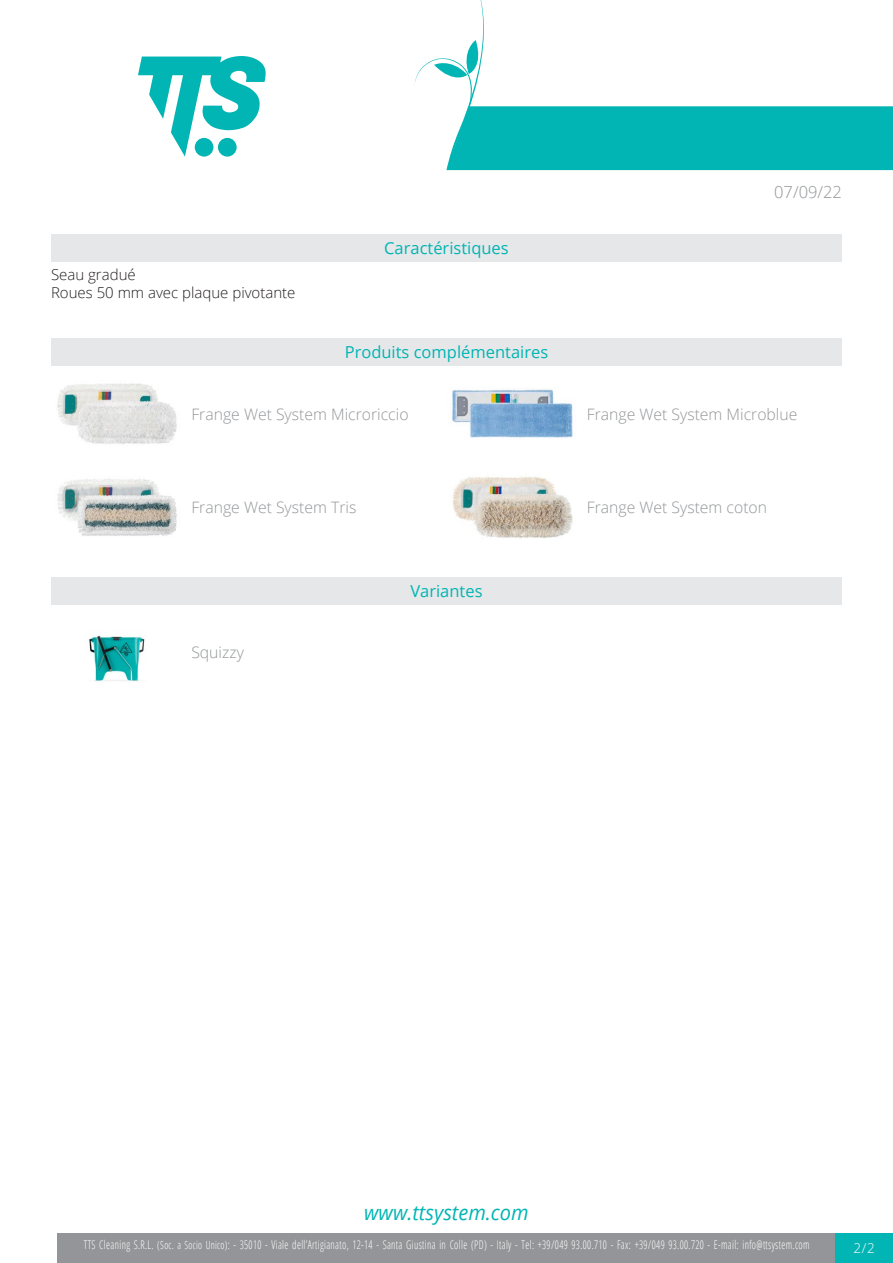
<style>
.page{position:relative;width:893px;height:1263px;background:#fff}
.page>*{position:absolute;margin:0;border:0;box-sizing:border-box;transform-origin:0 0}
.t1{font:italic 20.85px "Open Sans";color:#00b5b3;scale:.96 1}
.Titolo4{font:16.5px "Open Sans";color:#00b5b3}
.Titolo10{font:16.5px "Open Sans";color:#00b5b3}
.Titolo5{font:16.5px "Open Sans";color:#00b5b3}
.t2{font:300 16.5px "Open Sans";color:#939598}
.Nome{font:300 15.75px "Open Sans";color:#939598}
.CaratteristicheTecni{font:300 15px "Open Sans";color:#231f20}
.t3{font:300 13.5px "Open Sans";color:#fff}
.t4{font:300 12px "Open Sans Condensed";letter-spacing:.035em;color:#fff;scale:.85 1}
.s1{font-size:11.25px}
</style>
<div class="page">
<svg style="left:138px;top:56px;width:128px;height:101px"></svg>
<div style="left:57px;top:1233px;width:779px;height:30px;background:#939598"></div>
<div style="left:836px;top:1233px;width:57px;height:30px;background:#00b5b3"></div>
<svg style="left:415px;top:0;width:478px;height:170px"></svg>
<div style="left:51px;top:234px;width:791px;height:28px;background:#e6e7e9"></div>
<div style="left:51px;top:338px;width:791px;height:28px;background:#e6e7e9"></div>
<img style="left:57px;top:383px;width:120px;height:61px">
<img style="left:452px;top:389px;width:121px;height:49px">
<img style="left:57px;top:478px;width:120px;height:58px">
<img style="left:452px;top:476px;width:121px;height:62px">
<div style="left:51px;top:577px;width:791px;height:28px;background:#e6e7e9"></div>
<img style="left:89px;top:635px;width:56px;height:46px">
<p class="CaratteristicheTecni" style="left:51px;top:264px;width:86px">Seau gradué</p>
<p class="CaratteristicheTecni" style="left:51px;top:282px;width:246px">Roues 50 mm avec plaque pivotante</p>
<p class="Titolo10" style="left:384px;top:237px;width:126px">Caractéristiques</p>
<p class="Titolo4" style="left:345px;top:341px;width:205px">Produits complémentaires</p>
<h2 class="t2" style="left:774px;top:180px;width:69px">07/09/22</h2>
<p class="Nome" style="left:191px;top:403px;width:219px">Frange Wet System Microriccio</p>
<p class="Nome" style="left:587px;top:403px;width:212px">Frange Wet System Microblue</p>
<p class="Nome" style="left:191px;top:496px;width:167px">Frange Wet System Tris</p>
<p class="Nome" style="left:587px;top:496px;width:182px">Frange Wet System coton</p>
<p class="Nome" style="left:191px;top:642px;width:54px">Squizzy</p>
<p class="Titolo5" style="left:410px;top:580px;width:74px">Variantes</p>
<h1 class="t1" style="left:364px;top:1198px;width:173px">www.ttsystem.com</h1>
<p class="t4" style="left:84px;top:1236px;width:855px">TTS Cleaning S.R.L. <span class="s1">(Soc. a Socio Unico)</span>: - 35010 - Viale dell’Artigianato, 12-14 - Santa Giustina in Colle (PD) - Italy - Tel: +39/049 93.00.710 - Fax: +39/049 93.00.720 - E-mail: info@ttsystem.com</p>
<p class="t3" style="left:854px;top:1239px;width:23px">2/2</p>
</div>
